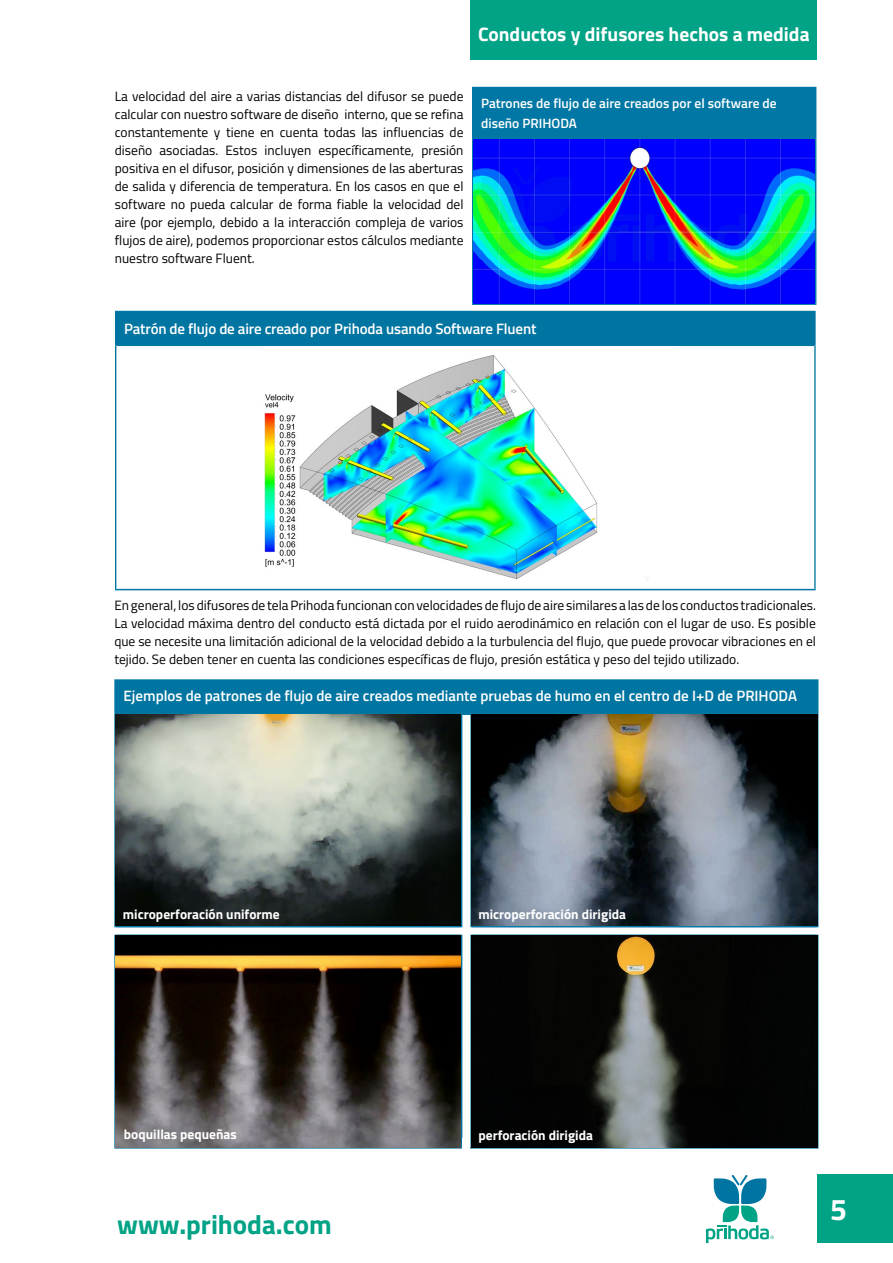
<style>
.page{position:relative;width:893px;height:1263px;background:#fff}
.page>*{position:absolute;margin:0;border:0;box-sizing:border-box;transform-origin:0 0}
.t1{font:700 30px "Titillium Web";color:#fff}
.t2{font:700 27px "Titillium Web";color:#00a385}
.t3{font:700 19.5px "Titillium Web";color:#fff}
.t4{font:600 15px "Titillium Web";color:#fff}
.t5{font:13.5px/18px "Titillium Web";color:#000;text-align:justify}
.t6{font:700 13.5px "Titillium Web";color:#fff}
.t7{font:600 13.5px/19.8px "Titillium Web";color:#fff}
</style>
<div class="page">
<svg style="left:706px;top:1175px;width:68px;height:68px"></svg>
<div style="left:115px;top:680px;width:703px;height:34px;background:#0075a1"></div>
<hr style="left:114px;top:936px;width:2px;height:211px;background:#0077a4">
<hr style="left:817px;top:936px;width:1px;height:211px;background:#0077a4">
<hr style="left:114px;top:715px;width:2px;height:211px;background:#0077a4">
<hr style="left:817px;top:715px;width:1px;height:211px;background:#0077a4">
<hr style="left:114px;top:926px;width:348px;height:1px;background:#0077a4">
<hr style="left:470px;top:926px;width:348px;height:1px;background:#0077a4">
<hr style="left:114px;top:934px;width:348px;height:2px;background:#0077a4">
<hr style="left:470px;top:934px;width:348px;height:2px;background:#0077a4">
<hr style="left:114px;top:1147px;width:348px;height:1px;background:#0077a4">
<hr style="left:470px;top:1147px;width:348px;height:1px;background:#0077a4">
<hr style="left:461px;top:715px;width:1px;height:211px;background:#0077a4">
<hr style="left:470px;top:715px;width:2px;height:211px;background:#0077a4">
<hr style="left:461px;top:936px;width:1px;height:211px;background:#0077a4">
<hr style="left:470px;top:936px;width:2px;height:211px;background:#0077a4">
<hr style="left:114px;top:679px;width:348px;height:2px;background:#0077a4">
<hr style="left:114px;top:681px;width:2px;height:32px;background:#0077a4">
<hr style="left:471px;top:679px;width:347px;height:2px;background:#0077a4">
<hr style="left:114px;top:713px;width:348px;height:2px;background:#0077a4">
<hr style="left:471px;top:713px;width:347px;height:2px;background:#0077a4">
<img style="left:116px;top:715px;width:345px;height:211px">
<img style="left:472px;top:715px;width:345px;height:211px">
<img style="left:116px;top:936px;width:345px;height:211px">
<img style="left:472px;top:936px;width:345px;height:211px">
<div style="left:116px;top:311px;width:699px;height:34px;background:#0075a1"></div>
<hr style="left:116px;top:345px;width:698px;height:1px;background:#0077a4">
<hr style="left:115px;top:589px;width:701px;height:1px;background:#0077a4">
<img style="left:264px;top:355px;width:385px;height:227px">
<div style="left:113px;top:309px;width:704px;height:286px;border:2px solid #fff"></div>
<div style="left:473px;top:87px;width:343px;height:52px;background:#0077a4"></div>
<hr style="left:815px;top:140px;width:1px;height:163px;background:#0077a4">
<hr style="left:472px;top:303px;width:344px;height:2px;background:#0077a4">
<hr style="left:472px;top:138px;width:344px;height:2px;background:#0077a4">
<img style="left:473px;top:140px;width:342px;height:163px">
<div style="left:470px;top:85px;width:355px;height:223px;border:2px solid #fff"></div>
<div style="left:817px;top:1174px;width:76px;height:68px;background:#00a385"></div>
<div style="left:470px;top:0;width:347px;height:60px;background:#00a385"></div>
<h3 class="t3" style="left:478px;top:19px;width:333px">Conductos y difusores hechos a medida</h3>
<p class="t5" style="left:115px;top:87px;width:350px">La velocidad del aire a varias distancias del difusor se puede calcular con nuestro software de diseño ‚interno, que se refina constantemente y tiene en cuenta todas las influencias de diseño asociadas. Estos incluyen específicamente, presión positiva en el difusor, posición y dimensiones de las aberturas de salida y diferencia de temperatura. En los casos en que el software no pueda calcular de forma fiable la velocidad del aire (por ejemplo, debido a la interacción compleja de varios flujos de aire), podemos proporcionar estos cálculos mediante nuestro software Fluent.</p>
<p class="t7" style="left:481px;top:93px;width:297px">Patrones de flujo de aire creados por el software de diseño PRIHODA</p>
<p class="t4" style="left:124px;top:317px;width:414px">Patrón de flujo de aire creado por Prihoda usando Software Fluent</p>
<p class="t5" style="left:114px;top:596px;width:703px">En general, los difusores de tela Prihoda funcionan con velocidades de flujo de aire similares a las de los conductos tradicionales.<br>La velocidad máxima dentro del conducto está dictada por el ruido aerodinámico en relación con el lugar de uso. Es posible que se necesite una limitación adicional de la velocidad debido a la turbulencia del flujo, que puede provocar vibraciones en el tejido. Se deben tener en cuenta las condiciones específicas de flujo, presión estática y peso del tejido utilizado.</p>
<p class="t4" style="left:124px;top:685px;width:675px">Ejemplos de patrones de flujo de aire creados mediante pruebas de humo en el centro de I+D de PRIHODA</p>
<p class="t6" style="left:123px;top:904px;width:158px">microperforación uniforme</p>
<p class="t6" style="left:478px;top:904px;width:149px">microperforación dirigida</p>
<p class="t6" style="left:124px;top:1124px;width:114px">boquillas pequeñas</p>
<p class="t6" style="left:478px;top:1125px;width:116px">perforación dirigida</p>
<h2 class="t2" style="left:117px;top:1204px;width:216px">www.prihoda.com</h2>
<h1 class="t1" style="left:830px;top:1187px;width:18px">5</h1>
</div>
